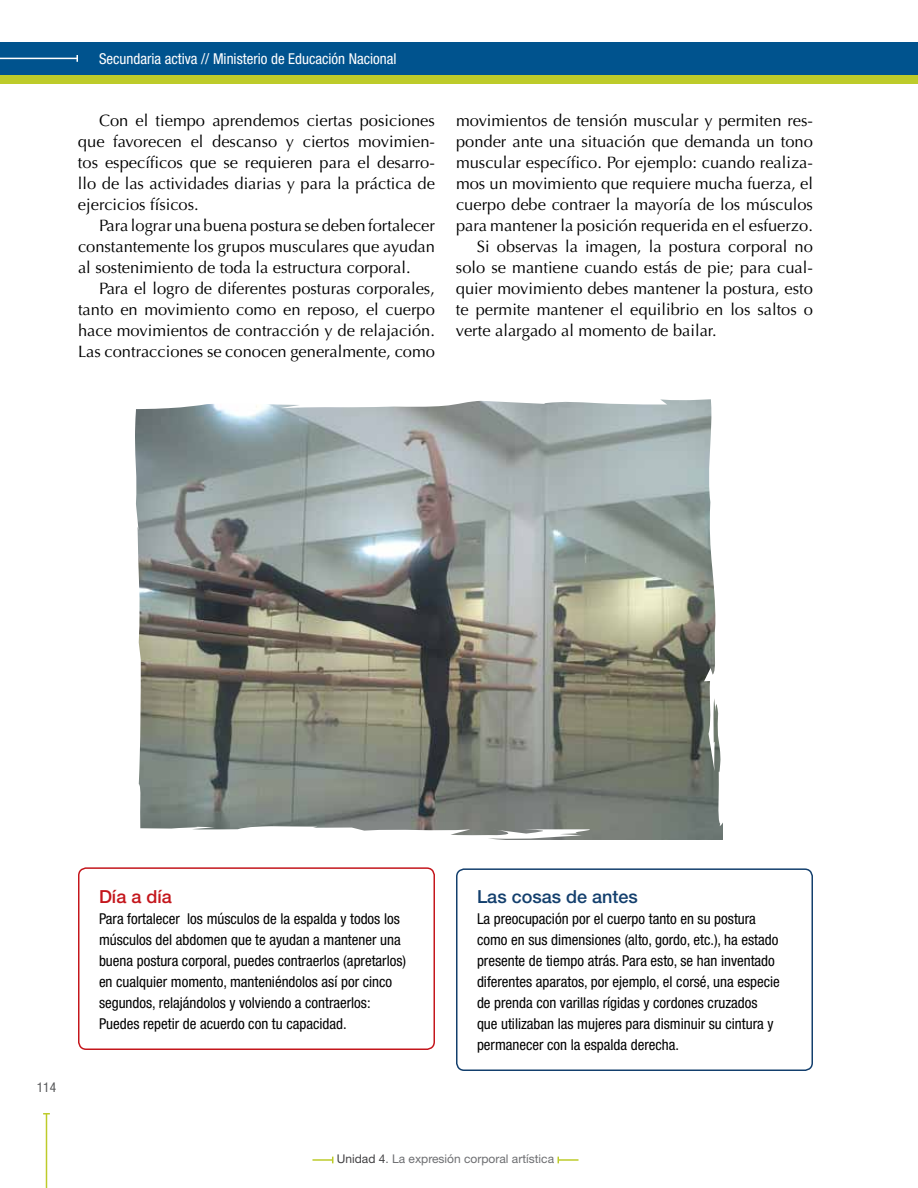
<style>
.page{position:relative;width:918px;height:1188px;background:#fff}
.page>*{position:absolute;margin:0;border:0;box-sizing:border-box;transform-origin:0 0}
.t1{font:500 18px "Helvetica Neue LT Std";color:#133f6d}
.t2{font:500 18px "Helvetica Neue LT Std";color:#c4161c}
.t3{font:16.5px/21px "Optima LT Std";color:#000;text-align:justify}
.t4{font:condensed 15px/21px "Helvetica Neue LT Std";color:#000}
.t5{font:condensed 15px "Helvetica Neue LT Std";color:#fff}
.t6{font:condensed 13.5px "Helvetica Neue LT Std";color:#58595b}
.t7{font:12px "Helvetica Neue LT Std";color:#6d6e71}
.s1{color:#414042}
</style>
<div class="page">
<hr style="left:46px;top:1114px;width:1px;height:74px;background:#bdcb2a">
<div style="left:0;top:72px;width:918px;height:12px;background:#bdcb2a"></div>
<div style="left:0;top:42px;width:918px;height:33px;background:#00538e"></div>
<hr style="left:0;top:58px;width:77px;height:1px;background:#fff">
<svg style="left:76px;top:55px;width:2px;height:7px"></svg>
<hr style="left:312px;top:1159px;width:21px;height:2px;background:#bdcb2a">
<hr style="left:558px;top:1159px;width:21px;height:2px;background:#bdcb2a">
<img style="left:135px;top:399px;width:588px;height:441px">
<div style="left:78px;top:867px;width:357px;height:183px;border:2px solid #c4161c;border-radius:8px"></div>
<div style="left:456px;top:868px;width:357px;height:203px;border:2px solid #133f6d;border-radius:8px"></div>
<p class="t5" style="left:99px;top:50px;width:299px">Secundaria activa // Ministerio de Educación Nacional</p>
<p class="t3" style="left:78px;top:110px;width:359px;text-indent:21px">Con el tiempo aprendemos ciertas posiciones que favorecen el descanso y ciertos movimien&shy;tos específicos que se requieren para el desarro&shy;llo de las actividades diarias y para la práctica de ejercicios físicos.</p>
<p class="t3" style="left:78px;top:215px;width:358px;text-indent:21px">Para lograr una buena postura se deben fortalecer constantemente los grupos musculares que ayudan al sostenimiento de toda la estructura corporal.</p>
<p class="t3" style="left:78px;top:278px;width:359px;text-indent:21px">Para el logro de diferentes posturas corporales, tanto en movimiento como en reposo, el cuerpo hace movimientos de contracción y de relajación.<br>Las contracciones se conocen generalmente, como</p>
<p class="t3" style="left:456px;top:110px;width:358px">movimientos de tensión muscular y permiten res-</p>
<p class="t3" style="left:456px;top:131px;width:358px">ponder ante una situación que demanda un tono</p>
<p class="t3" style="left:456px;top:152px;width:359px">muscular específico. Por ejemplo: cuando realiza-</p>
<p class="t3" style="left:456px;top:173px;width:358px">mos un movimiento que requiere mucha fuerza, el</p>
<p class="t3" style="left:456px;top:194px;width:359px">cuerpo debe contraer la mayoría de los músculos</p>
<p class="t3" style="left:456px;top:215px;width:358px">para mantener la posición requerida en el esfuerzo.</p>
<p class="t3" style="left:477px;top:236px;width:337px">Si observas la imagen, la postura corporal no</p>
<p class="t3" style="left:456px;top:257px;width:359px">solo se mantiene cuando estás de pie; para cual-</p>
<p class="t3" style="left:456px;top:278px;width:358px">quier movimiento debes mantener la postura, esto</p>
<p class="t3" style="left:456px;top:299px;width:358px">te permite mantener el equilibrio en los saltos o</p>
<p class="t3" style="left:456px;top:320px;width:262px">verte alargado al momento de bailar.</p>
<p class="t6" style="left:37px;top:1079px;width:21px">114</p>
<p class="t2" style="left:99px;top:886px;width:74px">Día a día</p>
<p class="t4" style="left:99px;top:908px;width:309px">Para fortalecer los músculos de la espalda y todos los músculos del abdomen que te ayudan a mantener una buena postura corporal, puedes contraerlos (apretarlos) en cualquier momento, manteniéndolos así por cinco segundos, relajándolos y volviendo a contraerlos:<br>Puedes repetir de acuerdo con tu capacidad.</p>
<p class="t1" style="left:477px;top:886px;width:162px">Las cosas de antes</p>
<p class="t4" style="left:477px;top:908px;width:304px">La preocupación por el cuerpo tanto en su postura como en sus dimensiones (alto, gordo, etc.), ha estado presente de tiempo atrás. Para esto, se han inventado diferentes aparatos, por ejemplo, el corsé, una especie de prenda con varillas rígidas y cordones cruzados que utilizaban las mujeres para disminuir su cintura y permanecer con la espalda derecha.</p>
<p class="t7" style="left:337px;top:1152px;width:219px"><span class="s1">Unidad 4</span>. La expresión corporal artística</p>
</div>
